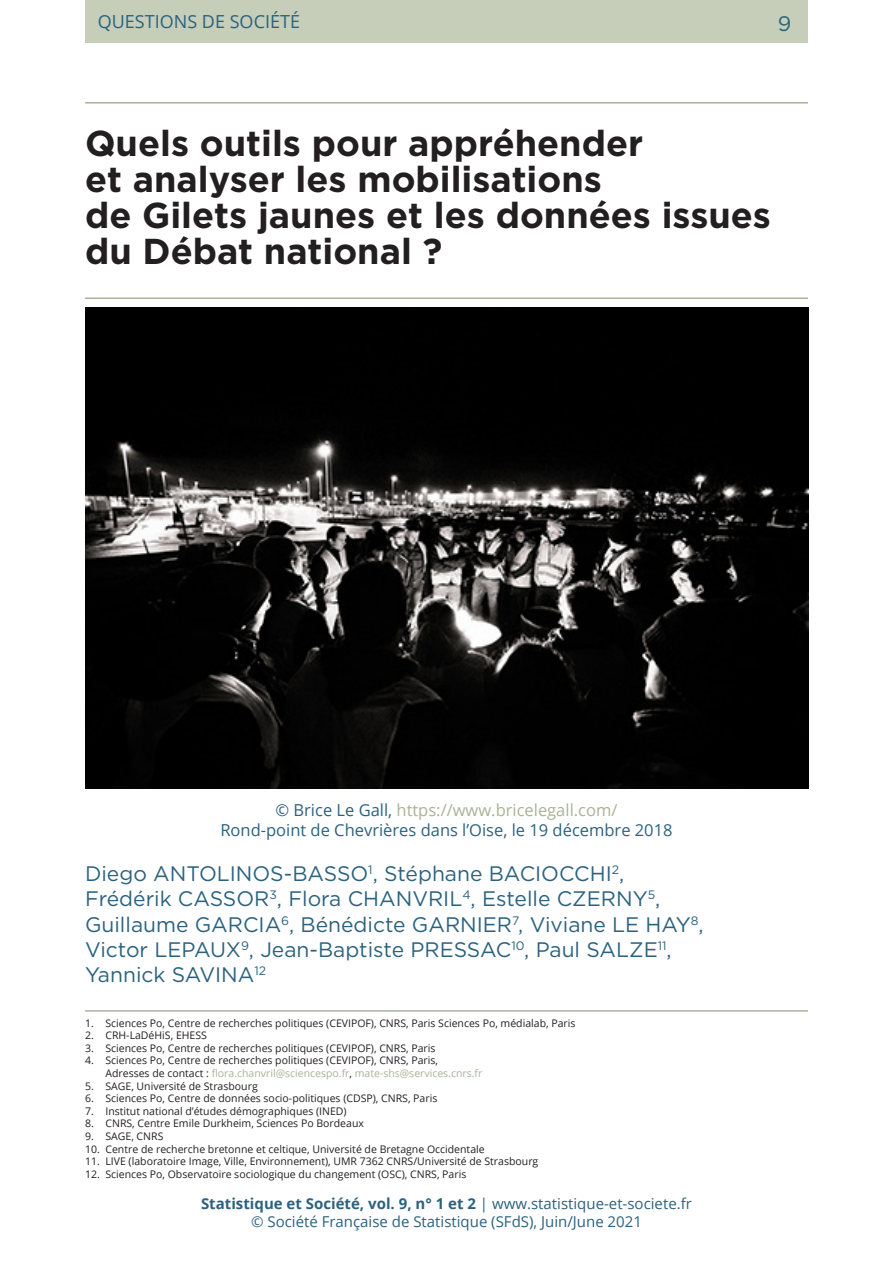
<style>
.page{position:relative;width:893px;height:1263px;background:#fff}
.page>*{position:absolute;margin:0;border:0;box-sizing:border-box;transform-origin:0 0}
.Title_24{font:700 36px/36px "Gotham";color:#231f20}
.Author_2{font:21px "Gotham";color:#2b627f}
.Title_14_green{font:18px "Open Sans";color:#2b627f}
.t1{font:16.5px "Open Sans";color:#2b627f}
.t2{font:16.5px "Open Sans";color:#a9b395}
.t3{font:15px/18px "Open Sans";color:#2b627f;text-align:center}
.Footnote{font:10.5px "Open Sans";color:#231f20}
.Footnote-2{font:10.5px "Open Sans";color:#a9b395}
.s1{color:#2b627f}
.s2{color:#231f20}
.s3{font-weight:700}
</style>
<div class="page">
<div style="left:85px;top:0;width:723px;height:43px;background:#c6cdb8"></div>
<hr style="left:85px;top:102px;width:723px;height:2px;background:#a9b395">
<hr style="left:85px;top:1010px;width:723px;height:2px;background:#a9b395">
<hr style="left:85px;top:297px;width:723px;height:2px;background:#a9b395">
<img style="left:85px;top:307px;width:723px;height:482px">
<p class="Title_14_green" style="left:98px;top:10px;width:204px">QUESTIONS DE SOCIÉTÉ</p>
<h2 class="Author_2" style="left:778px;top:11px;width:15px">9</h2>
<p class="Title_24" style="left:85px;top:125px;width:560px">Quels outils pour appréhender</p>
<p class="Title_24" style="left:85px;top:161px;width:518px">et analyser les mobilisations</p>
<p class="Title_24" style="left:85px;top:197px;width:687px">de Gilets jaunes et les données issues du Débat national ?</p>
<p class="t2" style="left:276px;top:799px;width:343px"><span class="s1">© Brice Le Gall,</span> https://www.bricelegall.com/</p>
<p class="t1" style="left:220px;top:819px;width:454px">Rond-point de Chevrières dans l’Oise, le 19 décembre 2018</p>
<p class="Author_2" style="left:85px;top:860px;width:541px">Diego ANTOLINOS-BASSO<sup>1</sup>, Stéphane BACIOCCHI<sup>2</sup>,</p>
<p class="Author_2" style="left:85px;top:885px;width:577px">Frédérik CASSOR<sup>3</sup>, Flora CHANVRIL<sup>4</sup>, Estelle CZERNY<sup>5</sup>,</p>
<p class="Author_2" style="left:85px;top:911px;width:620px">Guillaume GARCIA<sup>6</sup>, Bénédicte GARNIER<sup>7</sup>, Viviane LE HAY<sup>8</sup>,</p>
<p class="Author_2" style="left:85px;top:936px;width:588px">Victor LEPAUX<sup>9</sup>, Jean-Baptiste PRESSAC<sup>10</sup>, Paul SALZE<sup>11</sup>,</p>
<p class="Author_2" style="left:85px;top:961px;width:183px">Yannick SAVINA<sup>12</sup></p>
<p class="Footnote" style="left:85px;top:1016px;width:492px">1. Sciences Po, Centre de recherches politiques (CEVIPOF), CNRS, Paris Sciences Po, médialab, Paris</p>
<p class="Footnote" style="left:85px;top:1028px;width:123px">2. CRH-LaDéHiS, EHESS</p>
<p class="Footnote" style="left:85px;top:1041px;width:352px">3. Sciences Po, Centre de recherches politiques (CEVIPOF), CNRS, Paris</p>
<p class="Footnote" style="left:85px;top:1053px;width:355px">4. Sciences Po, Centre de recherches politiques (CEVIPOF), CNRS, Paris,</p>
<p class="Footnote-2" style="left:105px;top:1066px;width:379px"><span class="s2">Adresses de contact :</span> flora.chanvril@sciencespo.fr<span class="s2">,</span> mate-shs@services.cnrs.fr</p>
<p class="Footnote" style="left:85px;top:1079px;width:174px">5. SAGE, Université de Strasbourg</p>
<p class="Footnote" style="left:85px;top:1091px;width:354px">6. Sciences Po, Centre de données socio-politiques (CDSP), CNRS, Paris</p>
<p class="Footnote" style="left:85px;top:1104px;width:263px">7. Institut national d’études démographiques (INED)</p>
<p class="Footnote" style="left:85px;top:1116px;width:280px">8. CNRS, Centre Emile Durkheim, Sciences Po Bordeaux</p>
<p class="Footnote" style="left:85px;top:1129px;width:80px">9. SAGE, CNRS</p>
<p class="Footnote" style="left:85px;top:1142px;width:401px">10. Centre de recherche bretonne et celtique, Université de Bretagne Occidentale</p>
<p class="Footnote" style="left:85px;top:1154px;width:455px">11. LIVE (laboratoire Image, Ville, Environnement), UMR 7362 CNRS/Université de Strasbourg</p>
<p class="Footnote" style="left:85px;top:1167px;width:383px">12. Sciences Po, Observatoire sociologique du changement (OSC), CNRS, Paris</p>
<h3 class="t3" style="left:201px;top:1194px;width:492px"><span class="s3">Statistique et Société, vol. 9, n° 1 et 2</span> | www.statistique-et-societe.fr © Société Française de Statistique (SFdS), Juin/June 2021</h3>
</div>
